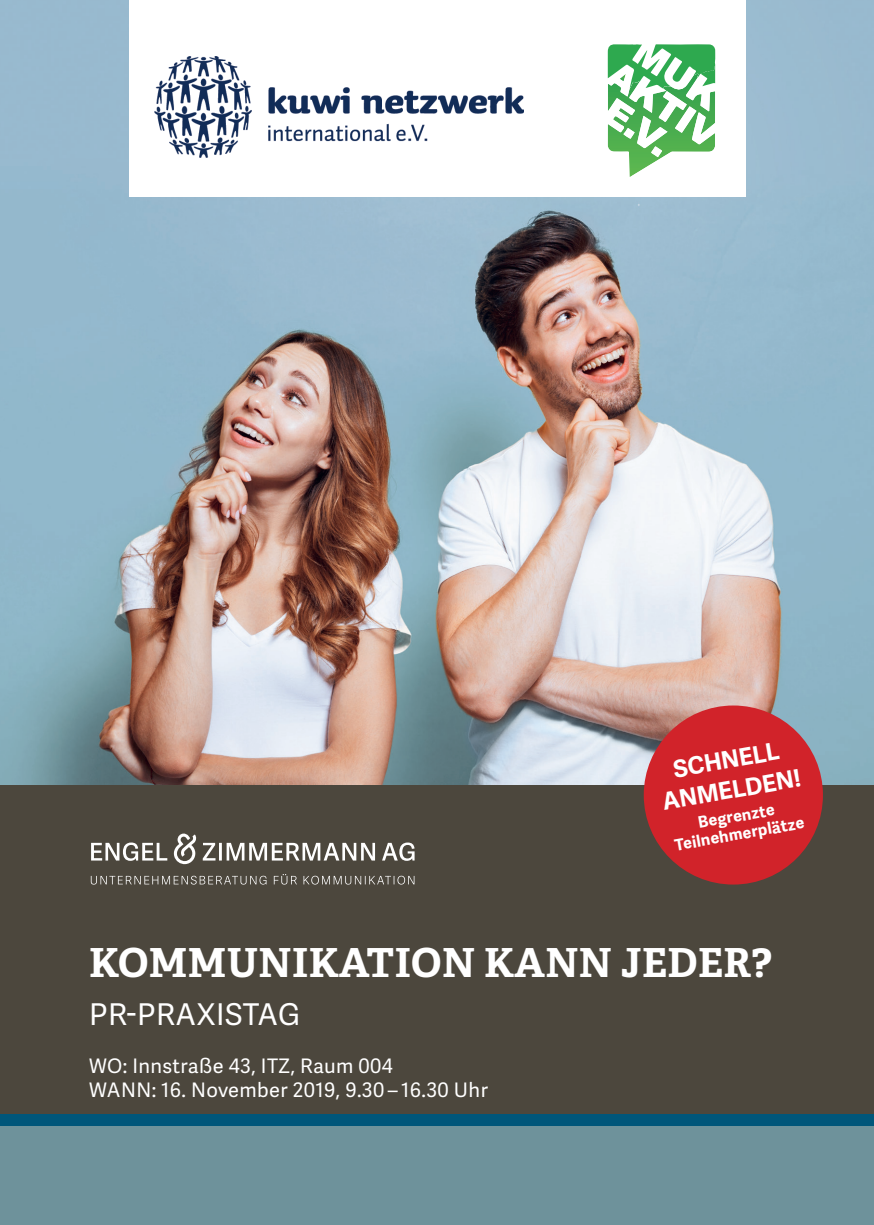
<style>
.page{position:relative;width:874px;height:1225px;background:#fff}
.page>*{position:absolute;margin:0;border:0;box-sizing:border-box;transform-origin:0 0}
.t1{font:700 40px "Adelle Basic";letter-spacing:.01em;color:#fff}
.t2{font:30px "Adelle Sans";letter-spacing:.02em;color:#fff}
.t3{font:700 24px/30px "Adelle Sans";color:#fff;text-align:center}
.t4{font:20px/24px "Adelle Sans";letter-spacing:.02em;color:#fff}
.t5{font:700 16px/18px "Adelle Sans";color:#fff;text-align:center}
</style>
<div class="page">
<img style="left:0;top:0;width:873px;height:785px">
<div style="left:0;top:1119px;width:873px;height:106px;background:#6e929b"></div>
<div style="left:0;top:785px;width:873px;height:329px;background:#4c473d"></div>
<div style="left:128px;top:0;width:617px;height:196px;background:#fff"></div>
<div style="left:0;top:1114px;width:873px;height:11px;background:#00567a"></div>
<div style="left:643px;top:705px;width:179px;height:179px;background:#d1232a;border-radius:50%"></div>
<svg style="left:91px;top:833px;width:323px;height:51px"></svg>
<svg style="left:607px;top:44px;width:108px;height:133px"></svg>
<img style="left:154px;top:56px;width:369px;height:101px">
<p class="t3" style="left:655px;top:759px;width:141px;rotate:-10deg">SCHNELL<br>ANMELDEN!</p>
<p class="t5" style="left:670px;top:820px;width:133px;rotate:-10deg">Begrenzte<br>Teilnehmerplätze</p>
<h1 class="t1" style="left:89px;top:940px;width:684px">KOMMUNIKATION KANN JEDER?</h1>
<h2 class="t2" style="left:89px;top:1002px;width:212px">PR-PRAXISTAG</h2>
<p class="t4" style="left:89px;top:1055px;width:400px">WO: Innstraße 43, ITZ, Raum 004<br>WANN: 16. November 2019, 9.30 – 16.30 Uhr</p>
</div>
